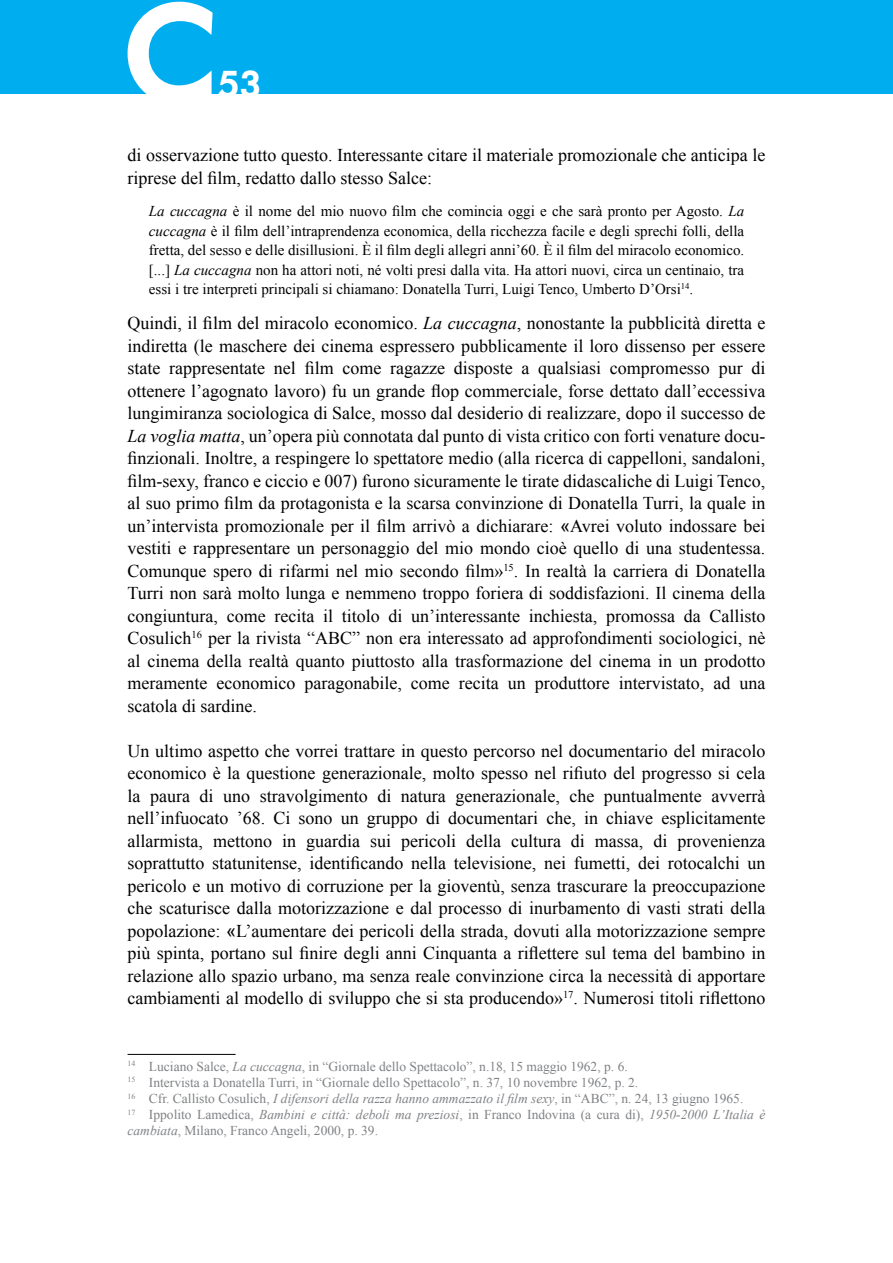
<style>
.page{position:relative;width:893px;height:1263px;background:#fff}
.page>*{position:absolute;margin:0;border:0;box-sizing:border-box;transform-origin:0 0}
.t1{font:36px "Motor Oil 1937 M54";color:#fff}
.t2{font:18px/22.5px "Times New Roman";color:#000;text-align:justify}
.t3{font:15px/19.5px "Times New Roman";color:#000;text-align:justify}
.t4{font:13.5px/16.2px "Times New Roman";color:#808285}
.s1{font-style:italic}
.s2{font-family:"Arial Unicode MS"}
</style>
<div class="page">
<div style="left:0;top:0;width:893px;height:94px;background:#00aeef"></div>
<svg style="left:128px;top:2px;width:85px;height:92px"></svg>
<hr style="left:128px;top:1054px;width:108px;height:1px;background:#000">
<h1 class="t1" style="left:217px;top:68px;width:45px">53</h1>
<p class="t2" style="left:128px;top:144px;width:639px">di osservazione tutto questo. Interessante citare il materiale promozionale che anticipa le riprese del film, redatto dallo stesso Salce:</p>
<p class="t3" style="left:149px;top:201px;width:597px"><span class="s1">La cuccagna</span> è il nome del mio nuovo film che comincia oggi e che sarà pronto per Agosto. <span class="s1">La cuccagna</span> è il film dell’intraprendenza economica, della ricchezza facile e degli sprechi folli, della fretta, del sesso e delle disillusioni. È il film degli allegri anni’60. È il film del miracolo economico. [...] <span class="s1">La cuccagna</span> non ha attori noti, né volti presi dalla vita. Ha attori nuovi, circa un centinaio, tra essi i tre interpreti principali si chiamano: Donatella Turri, Luigi Tenco, Umberto D’Orsi<sup>14</sup>.</p>
<p class="t2" style="left:128px;top:312px;width:639px">Quindi, il film del miracolo economico. <span class="s1">La cuccagna</span>, nonostante la pubblicità diretta e indiretta (le maschere dei cinema espressero pubblicamente il loro dissenso per essere state rappresentate nel film come ragazze disposte a qualsiasi compromesso pur di ottenere l’agognato lavoro) fu un grande flop commerciale, forse dettato dall’eccessiva lungimiranza sociologica di Salce, mosso dal desiderio di realizzare, dopo il successo de <span class="s1">La voglia matta</span>, un’opera più connotata dal punto di vista critico con forti venature docu&shy;finzionali. Inoltre, a respingere lo spettatore medio (alla ricerca di cappelloni, sandaloni, film-sexy, franco e ciccio e 007) furono sicuramente le tirate didascaliche di Luigi Tenco, al suo primo film da protagonista e la scarsa convinzione di Donatella Turri, la quale in un’intervista promozionale per il film arrivò a dichiarare: <span class="s2">«</span>Avrei voluto indossare bei vestiti e rappresentare un personaggio del mio mondo cioè quello di una studentessa.<br>Comunque spero di rifarmi nel mio secondo film»<sup>15</sup>. In realtà la carriera di Donatella Turri non sarà molto lunga e nemmeno troppo foriera di soddisfazioni. Il cinema della congiuntura, come recita il titolo di un’interessante inchiesta, promossa da Callisto Cosulich<sup>16</sup> per la rivista “ABC” non era interessato ad approfondimenti sociologici, nè al cinema della realtà quanto piuttosto alla trasformazione del cinema in un prodotto meramente economico paragonabile, come recita un produttore intervistato, ad una scatola di sardine.</p>
<p class="t2" style="left:128px;top:739px;width:639px">Un ultimo aspetto che vorrei trattare in questo percorso nel documentario del miracolo economico è la questione generazionale, molto spesso nel rifiuto del progresso si cela la paura di uno stravolgimento di natura generazionale, che puntualmente avverrà nell’infuocato ’68. Ci sono un gruppo di documentari che, in chiave esplicitamente allarmista, mettono in guardia sui pericoli della cultura di massa, di provenienza soprattutto statunitense, identificando nella televisione, nei fumetti, dei rotocalchi un pericolo e un motivo di corruzione per la gioventù, senza trascurare la preoccupazione che scaturisce dalla motorizzazione e dal processo di inurbamento di vasti strati della popolazione: <span class="s2">«</span>L’aumentare dei pericoli della strada, dovuti alla motorizzazione sempre più spinta, portano sul finire degli anni Cinquanta a riflettere sul tema del bambino in relazione allo spazio urbano, ma senza reale convinzione circa la necessità di apportare cambiamenti al modello di sviluppo che si sta producendo»<sup>17</sup>. Numerosi titoli riflettono</p>
<p class="t4" style="left:128px;top:1058px;width:639px"><sup>14</sup> Luciano Salce, <span class="s1">La cuccagna</span>, in “Giornale dello Spettacolo”, n.18, 15 maggio 1962, p. 6.<br><sup>15</sup> Intervista a Donatella Turri, in “Giornale dello Spettacolo”, n. 37, 10 novembre 1962, p. 2.<br><sup>16</sup> Cfr. Callisto Cosulich, <span class="s1">I difensori della razza hanno ammazzato il film sexy</span>, in “ABC”, n. 24, 13 giugno 1965.<br><sup>17</sup> Ippolito Lamedica, <span class="s1">Bambini e città: deboli ma preziosi</span>, in Franco Indovina (a cura di), <span class="s1">1950-2000 L’Italia è cambiata</span>, Milano, Franco Angeli, 2000, p. 39.</p>
</div>
